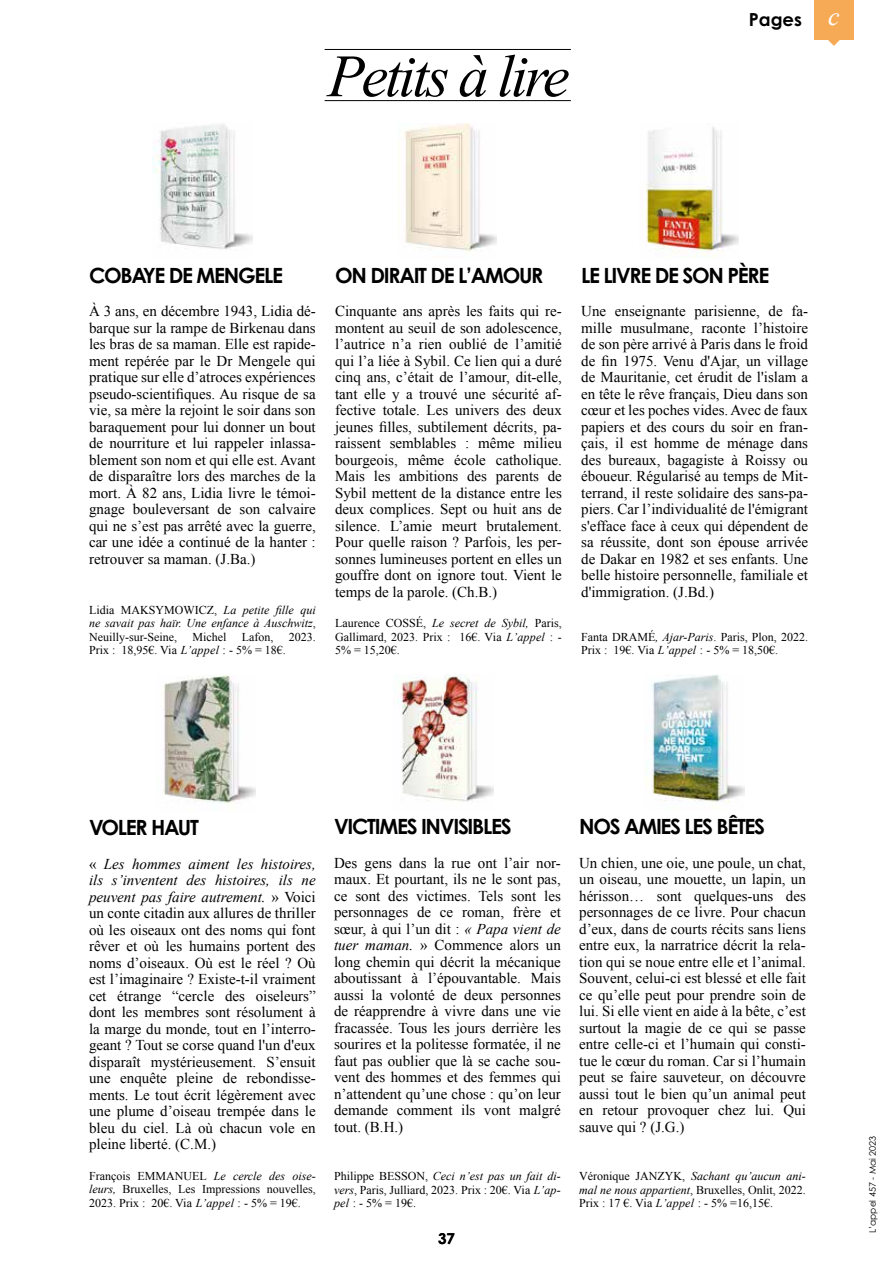
<style>
.page{position:relative;width:893px;height:1263px;background:#fff}
.page>*{position:absolute;margin:0;border:0;box-sizing:border-box;transform-origin:0 0}
.t1{font:italic 60px "Times New Roman";letter-spacing:-.05em;color:#000}
.t2{font:700 21px "Century Gothic Pro";letter-spacing:-.06em;color:#000}
.t3{font:700 18px "Century Gothic Pro";color:#000}
.t4{font:15px/16.5px "Times New Roman";color:#000;text-align:justify}
.t5{font:700 15px "Century Gothic Pro";color:#000}
.t6{font:12px/13.5px "Times New Roman";color:#000;text-align:justify}
.t7{font:italic 12px/13.5px "Times New Roman";color:#000;text-align:justify}
.t8{font:9px "Century Gothic Pro";color:#000}
.s1{font-family:"Times New Roman";font-weight:400;font-style:italic;font-size:26.1px;color:#fff}
.s2{font-style:normal}
.s3{font-style:italic}
</style>
<div class="page">
<hr style="left:325px;top:49px;width:246px;height:1px;background:#000">
<hr style="left:325px;top:100px;width:246px;height:1px;background:#000">
<div style="left:814px;top:0;width:40px;height:39px;background:#f7aa55"></div>
<svg style="left:827px;top:39px;width:13px;height:7px"></svg>
<img style="left:397px;top:675px;width:97px;height:127px">
<img style="left:645px;top:675px;width:100px;height:133px">
<img style="left:152px;top:124px;width:100px;height:125px">
<img style="left:646px;top:127px;width:93px;height:130px">
<img style="left:163px;top:676px;width:93px;height:128px">
<img style="left:403px;top:123px;width:94px;height:129px">
<h1 class="t1" style="left:328px;top:43px;width:243px">Petits à lire</h1>
<p class="t3" style="left:749px;top:8px;width:92px">Pages <span class="s1">c</span></p>
<h2 class="t2" style="left:89px;top:262px;width:196px">COBAYE DE MENGELE</h2>
<p class="t4" style="left:89px;top:303px;width:228px">À 3 ans, en décembre 1943, Lidia dé&shy;barque sur la rampe de Birkenau dans les bras de sa maman. Elle est rapide&shy;ment repérée par le Dr Mengele qui pratique sur elle d’atroces expériences pseudo-scientifiques. Au risque de sa vie, sa mère la rejoint le soir dans son baraquement pour lui donner un bout de nourriture et lui rappeler inlassa&shy;blement son nom et qui elle est. Avant de disparaître lors des marches de la mort. À 82 ans, Lidia livre le témoi&shy;gnage bouleversant de son calvaire qui ne s’est pas arrêté avec la guerre, car une idée a continué de la hanter : retrouver sa maman. (J.Ba.)</p>
<p class="t7" style="left:89px;top:603px;width:228px"><span class="s2">Lidia MAKSYMOWICZ,</span> La petite fille qui ne savait pas haïr. Une enfance à Auschwitz<span class="s2">, Neuilly-sur-Seine,</span></p>
<p class="t6" style="left:192px;top:630px;width:35px">Michel</p>
<p class="t6" style="left:242px;top:630px;width:33px">Lafon,</p>
<p class="t6" style="left:289px;top:630px;width:28px">2023.</p>
<p class="t6" style="left:89px;top:643px;width:198px">Prix : 18,95€. Via <span class="s3">L’appel</span> : - 5% = 18€.</p>
<h2 class="t2" style="left:335px;top:262px;width:210px">ON DIRAIT DE L’AMOUR</h2>
<p class="t4" style="left:335px;top:303px;width:228px">Cinquante ans après les faits qui re&shy;montent au seuil de son adolescence, l’autrice n’a rien oublié de l’amitié qui l’a liée à Sybil. Ce lien qui a duré cinq ans, c’était de l’amour, dit-elle, tant elle y a trouvé une sécurité af&shy;fective totale. Les univers des deux jeunes filles, subtilement décrits, pa&shy;raissent semblables : même milieu bourgeois, même école catholique.<br>Mais les ambitions des parents de Sybil mettent de la distance entre les deux complices. Sept ou huit ans de silence. L’amie meurt brutalement.<br>Pour quelle raison ? Parfois, les per&shy;sonnes lumineuses portent en elles un gouffre dont on ignore tout. Vient le temps de la parole. (Ch.B.)</p>
<p class="t6" style="left:335px;top:616px;width:228px">Laurence COSSÉ, <span class="s3">Le secret de Sybil,</span> Paris, Gallimard, 2023. Prix : 16€. Via <span class="s3">L’appel</span> : - 5% = 15,20€.</p>
<h2 class="t2" style="left:581px;top:262px;width:190px">LE LIVRE DE SON PÈRE</h2>
<p class="t4" style="left:581px;top:303px;width:228px">Une enseignante parisienne, de fa&shy;mille musulmane, raconte l’histoire de son père arrivé à Paris dans le froid de fin 1975. Venu d'Ajar, un village de Mauritanie, cet érudit de l'islam a en tête le rêve français, Dieu dans son cœur et les poches vides. Avec de faux papiers et des cours du soir en fran&shy;çais, il est homme de ménage dans des bureaux, bagagiste à Roissy ou éboueur. Régularisé au temps de Mit&shy;terrand, il reste solidaire des sans-pa&shy;piers. Car l’individualité de l'émigrant s'efface face à ceux qui dépendent de sa réussite, dont son épouse arrivée de Dakar en 1982 et ses enfants. Une belle histoire personnelle, familiale et d'immigration. (J.Bd.)</p>
<p class="t6" style="left:581px;top:630px;width:228px">Fanta DRAMÉ<span class="s3">, Ajar-Paris</span>. Paris, Plon, 2022.<br>Prix : 19€. Via <span class="s3">L’appel</span> : - 5% = 18,50€.</p>
<h2 class="t2" style="left:89px;top:814px;width:111px">VOLER HAUT</h2>
<p class="t4" style="left:89px;top:855px;width:228px">« <span class="s3">Les hommes aiment les histoires, ils s’inventent des histoires, ils ne peuvent pas faire autrement.</span> » Voici un conte citadin aux allures de thriller où les oiseaux ont des noms qui font rêver et où les humains portent des noms d’oiseaux. Où est le réel ? Où est l’imaginaire ? Existe-t-il vraiment cet étrange “cercle des oiseleurs” dont les membres sont résolument à la marge du monde, tout en l’interro&shy;geant ? Tout se corse quand l'un d'eux disparaît mystérieusement. S’ensuit une enquête pleine de rebondisse&shy;ments. Le tout écrit légèrement avec une plume d’oiseau trempée dans le bleu du ciel. Là où chacun vole en pleine liberté. (C.M.)</p>
<p class="t6" style="left:89px;top:1169px;width:228px">François EMMANUEL <span class="s3">Le cercle des oise&shy;leurs,</span> Bruxelles, Les Impressions nouvelles, 2023. Prix : 20€. Via <span class="s3">L’appel</span> : - 5% = 19€.</p>
<h2 class="t2" style="left:334px;top:813px;width:179px">VICTIMES INVISIBLES</h2>
<p class="t4" style="left:334px;top:854px;width:228px">Des gens dans la rue ont l’air nor&shy;maux. Et pourtant, ils ne le sont pas, ce sont des victimes. Tels sont les personnages de ce roman, frère et sœur, à qui l’un dit : <span class="s3">« Papa vient de tuer maman.</span> » Commence alors un long chemin qui décrit la mécanique aboutissant à l’épouvantable. Mais aussi la volonté de deux personnes de réapprendre à vivre dans une vie fracassée. Tous les jours derrière les sourires et la politesse formatée, il ne faut pas oublier que là se cache sou&shy;vent des hommes et des femmes qui n’attendent qu’une chose : qu’on leur demande comment ils vont malgré tout. (B.H.)</p>
<p class="t6" style="left:334px;top:1169px;width:228px">Philippe BESSON, <span class="s3">Ceci n’est pas un fait di&shy;vers</span>, Paris, Julliard, 2023. Prix : 20€. Via <span class="s3">L’ap&shy;pel</span> : - 5% = 19€.</p>
<p class="t5" style="left:438px;top:1229px;width:18px">37</p>
<h2 class="t2" style="left:579px;top:813px;width:188px">NOS AMIES LES BÊTES</h2>
<p class="t4" style="left:579px;top:854px;width:228px">Un chien, une oie, une poule, un chat, un oiseau, une mouette, un lapin, un hérisson… sont quelques-uns des personnages de ce livre. Pour chacun d’eux, dans de courts récits sans liens entre eux, la narratrice décrit la rela&shy;tion qui se noue entre elle et l’animal.<br>Souvent, celui-ci est blessé et elle fait ce qu’elle peut pour prendre soin de lui. Si elle vient en aide à la bête, c’est surtout la magie de ce qui se passe entre celle-ci et l’humain qui consti&shy;tue le cœur du roman. Car si l’humain peut se faire sauveteur, on découvre aussi tout le bien qu’un animal peut en retour provoquer chez lui. Qui sauve qui ? (J.G.)</p>
<p class="t6" style="left:579px;top:1169px;width:228px">Véronique JANZYK, <span class="s3">Sachant qu’aucun ani&shy;mal ne nous appartient</span>, Bruxelles, Onlit, 2022.<br>Prix : 17 €. Via <span class="s3">L’appel</span> : - 5% =16,15€.</p>
<p class="t8" style="left:867px;top:1233px;width:99px;rotate:-90deg">L’appel 457 - Mai 2023</p>
</div>
